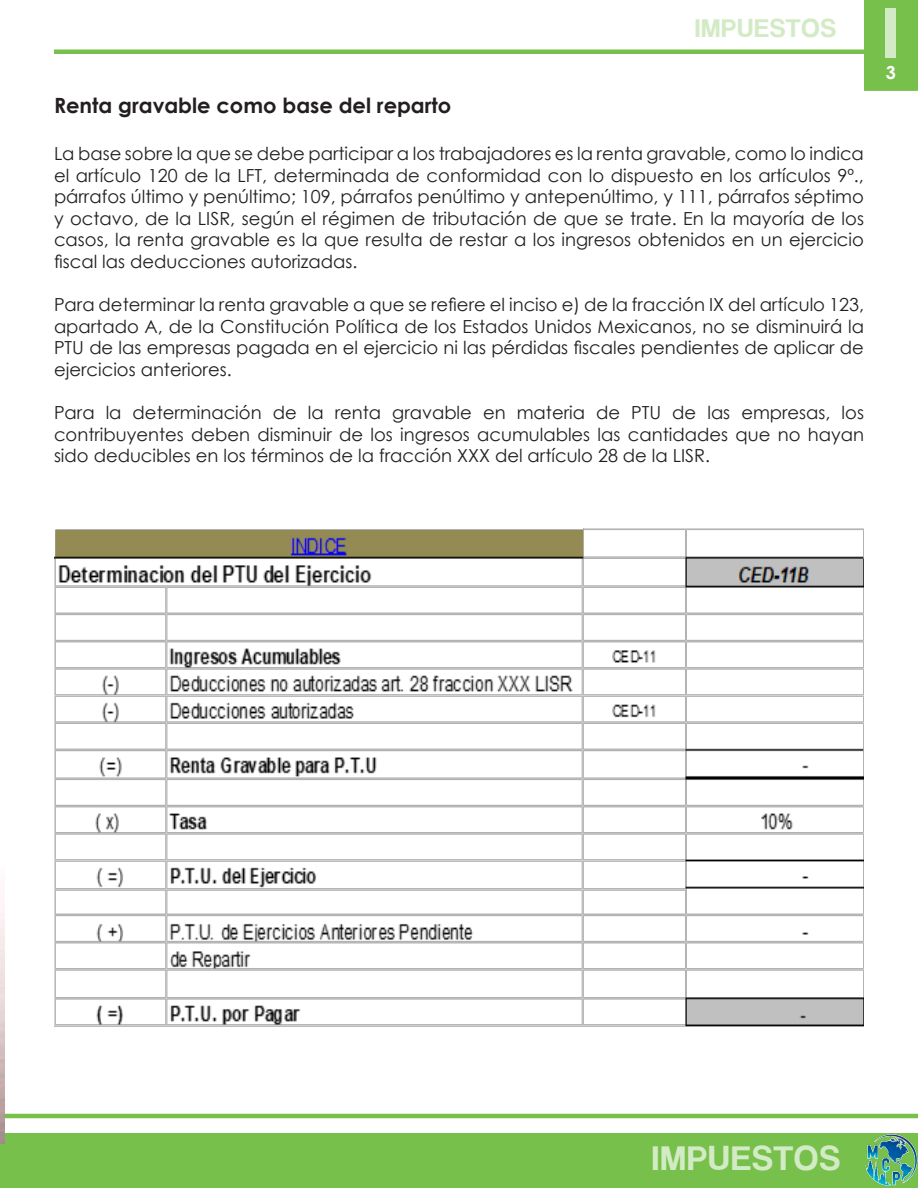
<style>
.page{position:relative;width:918px;height:1188px;background:#fff}
.page>*{position:absolute;margin:0;border:0;box-sizing:border-box;transform-origin:0 0}
.t1{font:75px "Coolvetica Rg";color:#d3ebc5}
.t2{font:36px "Coolvetica Rg";letter-spacing:.05em;color:#d3ebc5}
.t3{font:27px "Coolvetica Rg";letter-spacing:.05em;color:#d3ebc5}
.t4{font:700 21px "Century Gothic";color:#231f20}
.t5{font:18px/21.6px "Century Gothic";color:#231f20;text-align:justify}
.t6{font:700 18px "Century Gothic";color:#fff}
</style>
<div class="page">
<div style="left:0;top:1134px;width:918px;height:54px;background:#77c04b"></div>
<hr style="left:54px;top:50px;width:864px;height:4px;background:#77c04b">
<img style="left:865px;top:1134px;width:53px;height:53px">
<div style="left:864px;top:0;width:54px;height:90px;background:#77c04b"></div>
<hr style="left:0;top:1114px;width:918px;height:4px;background:#78c148">
<img style="left:54px;top:529px;width:810px;height:498px">
<img style="left:0;top:902px;width:4px;height:241px">
<h3 class="t3" style="left:695px;top:12px;width:142px">IMPUESTOS</h3>
<h1 class="t1" style="left:884px;top:-11px;width:16px">I</h1>
<p class="t6" style="left:886px;top:59px;width:12px">3</p>
<p class="t4" style="left:54px;top:90px;width:399px">Renta gravable como base del reparto</p>
<p class="t5" style="left:54px;top:142px;width:812px">La base sobre la que se debe participar a los trabajadores es la renta gravable, como lo indica el artículo 120 de la LFT, determinada de conformidad con lo dispuesto en los artículos 9º., párrafos último y penúltimo; 109, párrafos penúltimo y antepenúltimo, y 111, párrafos séptimo y octavo, de la LISR, según el régimen de tributación de que se trate. En la mayoría de los casos, la renta gravable es la que resulta de restar a los ingresos obtenidos en un ejercicio fiscal las deducciones autorizadas.</p>
<p class="t5" style="left:54px;top:294px;width:812px">Para determinar la renta gravable a que se refiere el inciso e) de la fracción IX del artículo 123, apartado A, de la Constitución Política de los Estados Unidos Mexicanos, no se disminuirá la PTU de las empresas pagada en el ejercicio ni las pérdidas fiscales pendientes de aplicar de ejercicios anteriores.</p>
<p class="t5" style="left:54px;top:402px;width:811px">Para la determinación de la renta gravable en materia de PTU de las empresas, los contribuyentes deben disminuir de los ingresos acumulables las cantidades que no hayan sido deducibles en los términos de la fracción XXX del artículo 28 de la LISR.</p>
<h2 class="t2" style="left:652px;top:1137px;width:189px">IMPUESTOS</h2>
</div>
